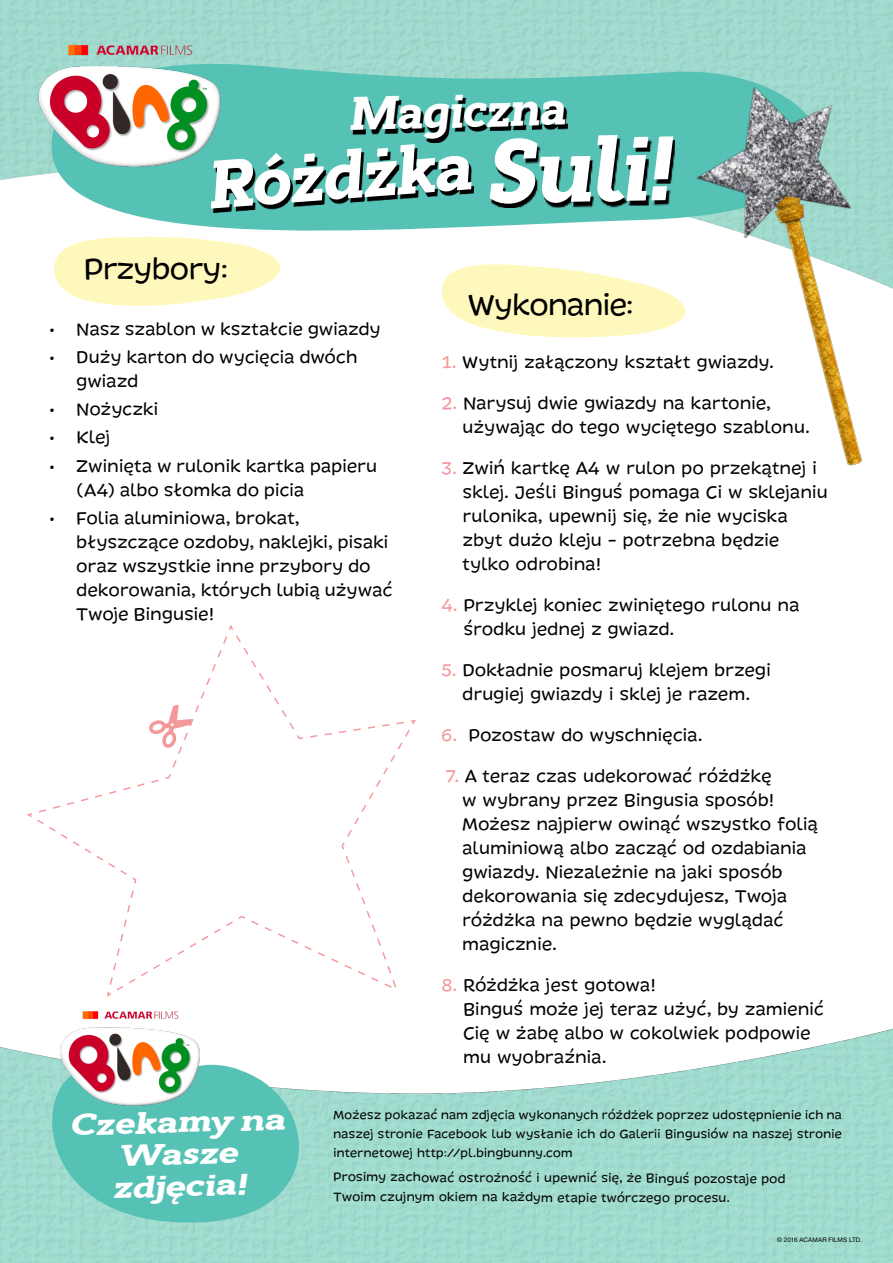
<style>
.page{position:relative;width:893px;height:1263px;background:#fff}
.page>*{position:absolute;margin:0;border:0;box-sizing:border-box;transform-origin:0 0}
.t1{font:italic 900 90.9px "Cyntho Slab Pro";color:#fff}
.t2{font:italic 900 67.65px "Cyntho Slab Pro";color:#fff}
.t3{font:italic 900 46.95px "Cyntho Slab Pro";color:#fff}
.t4{font:36px "DR Agu Sans";letter-spacing:-.005em;color:#000}
.t5{font:italic 900 29.85px/32px "Cyntho Slab Pro";color:#fff;text-align:center;scale:1.25 1}
.t6{font:21px/24px "DR Agu Sans";letter-spacing:.015em;color:#000}
.t7{font:15px/19.4px "DR Agu Sans";letter-spacing:.02em;color:#000}
.t8{font:14.7px/19px "DR Agu Sans";letter-spacing:.025em;color:#000;text-align:justify}
.t9{font:6.3px "Helvetica Neue LT";letter-spacing:.015em;color:#000}
.s1{color:#f6989d}
.s2{color:#f5979d}
</style>
<div class="page">
<svg style="left:8px;top:50px;width:885px;height:181px;fill:#56c2b6"></svg>
<img style="left:37px;top:13px;width:185px;height:186px">
<svg style="left:10px;top:1049px;width:314px;height:182px;fill:#56c2b6"></svg>
<img style="left:58px;top:1011px;width:143px;height:95px">
<img style="left:668px;top:65px;width:225px;height:401px">
<svg style="left:54px;top:236px;width:226px;height:70px"></svg>
<svg style="left:441px;top:258px;width:271px;height:81px"></svg>
<svg style="left:26px;top:625px;width:390px;height:372px"></svg>
<svg style="left:213px;top:148px;width:261px;height:65px;fill:#56c2b6"></svg>
<svg style="left:352px;top:98px;width:215px;height:45px;fill:#54bfb3"></svg>
<svg style="left:492px;top:138px;width:183px;height:70px"></svg>
<h3 class="t3" style="left:348px;top:86px;width:218px;rotate:-2deg">Magiczna</h3>
<h1 class="t1" style="left:485px;top:115px;width:186px;rotate:-1deg">Suli!</h1>
<h2 class="t2" style="left:205px;top:142px;width:266px;rotate:-4deg">Różdżka</h2>
<h3 class="t4" style="left:84px;top:249px;width:145px">Przybory:</h3>
<p class="t6" style="left:50px;top:317px;width:332px">• Nasz szablon w kształcie gwiazdy</p>
<p class="t6" style="left:77px;top:345px;width:282px;text-indent:-27px">• Duży karton do wycięcia dwóch gwiazd</p>
<p class="t6" style="left:50px;top:397px;width:110px">• Nożyczki</p>
<p class="t6" style="left:50px;top:425px;width:62px">• Klej</p>
<p class="t6" style="left:77px;top:454px;width:302px;text-indent:-27px">• Zwinięta w rulonik kartka papieru (A4) albo słomka do picia</p>
<p class="t6" style="left:77px;top:506px;width:317px;text-indent:-27px">• Folia aluminiowa, brokat, błyszczące ozdoby, naklejki, pisaki oraz wszystkie inne przybory do dekorowania, których lubią używać<br>Twoje Bingusie!</p>
<h3 class="t4" style="left:468px;top:284px;width:167px">Wykonanie:</h3>
<p class="t6" style="left:441px;top:350px;width:334px"><span class="s1">1.</span> Wytnij załączony kształt gwiazdy.</p>
<p class="t6" style="left:463px;top:391px;width:349px;text-indent:-21px"><span class="s2">2.</span> Narysuj dwie gwiazdy na kartonie, używając do tego wyciętego szablonu.</p>
<p class="t6" style="left:463px;top:456px;width:366px;text-indent:-22px"><span class="s2">3.</span> Zwiń kartkę A4 w rulon po przekątnej i sklej. Jeśli Binguś pomaga Ci w sklejaniu rulonika, upewnij się, że nie wyciska zbyt dużo kleju - potrzebna będzie tylko odrobina!</p>
<p class="t6" style="left:464px;top:593px;width:337px;text-indent:-22px"><span class="s2">4.</span> Przyklej koniec zwiniętego rulonu na środku jednej z gwiazd.</p>
<p class="t6" style="left:441px;top:658px;width:331px;text-align:center"><span class="s2">5.</span> Dokładnie posmaruj klejem brzegi drugiej gwiazdy i sklej je razem.</p>
<p class="t6" style="left:441px;top:723px;width:262px"><span class="s2">6.</span> Pozostaw do wyschnięcia.</p>
<p class="t6" style="left:463px;top:764px;width:357px;text-indent:-17px"><span class="s2">7.</span> A teraz czas udekorować różdżkę<br>w wybrany przez Bingusia sposób!<br>Możesz najpierw owinąć wszystko folią aluminiową albo zacząć od ozdabiania gwiazdy. Niezależnie na jaki sposób dekorowania się zdecydujesz, Twoja różdżka na pewno będzie wyglądać magicznie.</p>
<p class="t6" style="left:463px;top:973px;width:362px;text-indent:-22px"><span class="s2">8.</span> Różdżka jest gotowa!<br>Binguś może jej teraz użyć, by zamienić<br>Cię w żabę albo w cokolwiek podpowie mu wyobraźnia.</p>
<h3 class="t5" style="left:70px;top:1109px;width:174px;rotate:-1deg">Czekamy na<br>Wasze zdjęcia!</h3>
<p class="t8" style="left:333px;top:1106px;width:510px">Możesz pokazać nam zdjęcia wykonanych różdżek poprzez udostępnienie ich na naszej stronie Facebook lub wysłanie ich do Galerii Bingusiów na naszej stronie internetowej http://pl.bingbunny.com</p>
<p class="t7" style="left:333px;top:1168px;width:453px">Prosimy zachować ostrożność i upewnić się, że Binguś pozostaje pod<br>Twoim czujnym okiem na każdym etapie twórczego procesu.</p>
<p class="t9" style="left:777px;top:1236px;width:86px">© 2016 ACAMAR FILMS LTD.</p>
</div>
